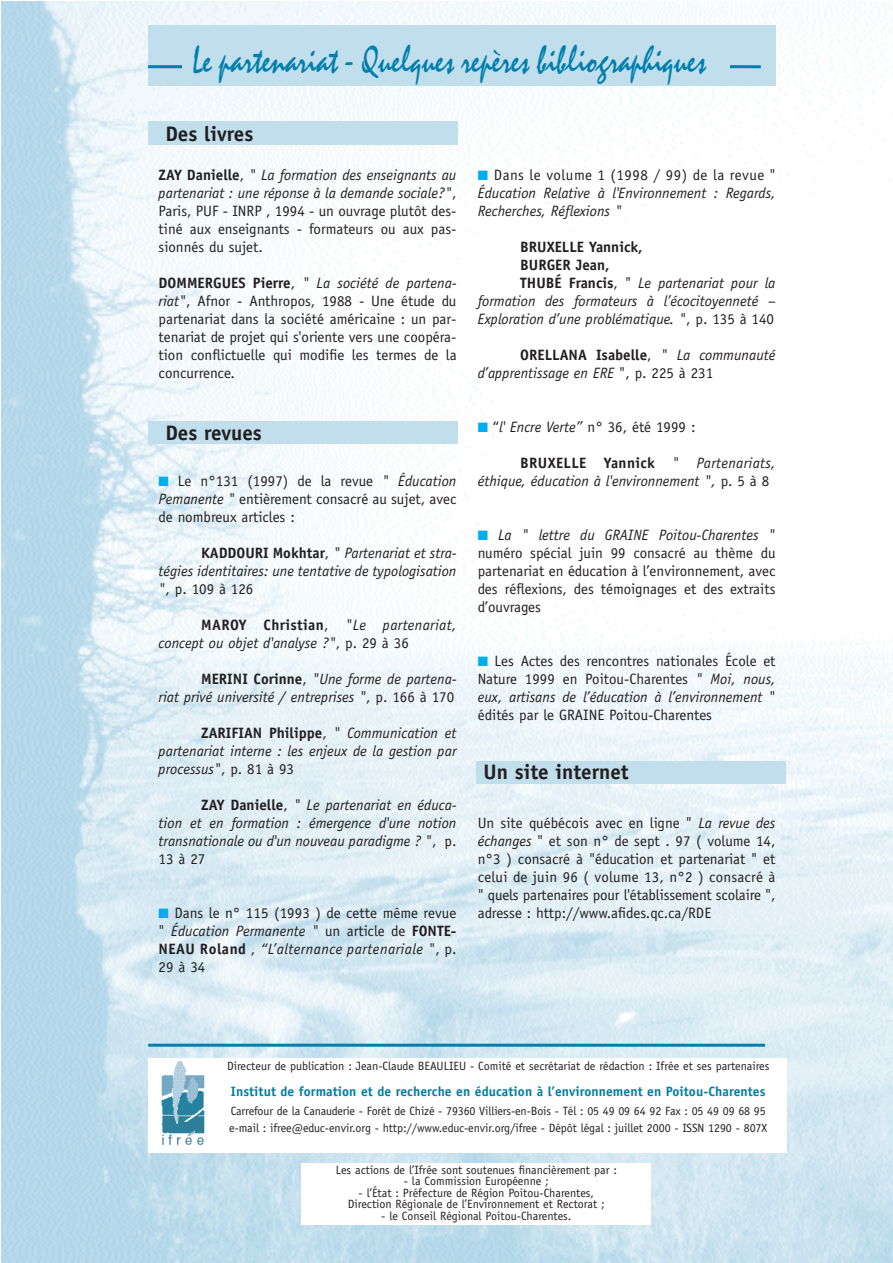
<style>
.page{position:relative;width:893px;height:1263px;background:#fff}
.page>*{position:absolute;margin:0;border:0;box-sizing:border-box;transform-origin:0 0}
.t1{font:37.5px "Mistral";color:#007eae;scale:.8 1}
.t2{font:700 21px "Officina Sans";color:#231f20}
.t3{font:15px/18px "Officina Sans";color:#231f20;text-align:justify}
.t4{font:italic 15px/18px "Officina Sans";color:#231f20;text-align:justify}
.t5{font:700 15px "Officina Sans";color:#231f20}
.t6{font:700 13.5px "Officina Sans";letter-spacing:.005em;color:#007ea2}
.t7{font:12px/11.6px "Officina Sans";color:#231f20;text-align:center}
.s1{font-weight:700}
.s2{font-style:italic}
.s3{color:#00aeef}
.s4{font-weight:700;font-style:normal}
.s5{font-style:normal}
</style>
<div class="page">
<img style="left:1px;top:2px;width:891px;height:1261px">
<div style="left:148px;top:26px;width:627px;height:60px;background:#c0deec"></div>
<div style="left:148px;top:121px;width:310px;height:23px;background:#c0deec"></div>
<div style="left:148px;top:421px;width:310px;height:23px;background:#c0deec"></div>
<div style="left:476px;top:761px;width:310px;height:23px;background:#c0deec"></div>
<div style="left:148px;top:1058px;width:638px;height:95px;background:#fff"></div>
<img style="left:162px;top:1061px;width:42px;height:84px">
<hr style="left:148px;top:1044px;width:617px;height:3px;background:#007eae">
<div style="left:301px;top:1164px;width:350px;height:61px;background:#fff"></div>
<hr style="left:730px;top:65px;width:30px;height:3px;background:#007eae">
<hr style="left:148px;top:65px;width:34px;height:3px;background:#007eae">
<h1 class="t1" style="left:193px;top:46px;width:642px">Le partenariat - Quelques repères bibliographiques</h1>
<h2 class="t2" style="left:165px;top:126px;width:89px">Des livres</h2>
<p class="t3" style="left:159px;top:167px;width:299px"><span class="s1">ZAY Danielle</span>, <span class="s2">" La formation des enseignants au partenariat : une réponse à la demande sociale?"</span>, Paris, PUF - INRP , 1994 - un ouvrage plutôt des&shy;tiné aux enseignants - formateurs ou aux pas&shy;sionnés du sujet.</p>
<p class="t3" style="left:159px;top:275px;width:299px"><span class="s1">DOMMERGUES Pierre</span>, <span class="s2">" La société de partena&shy;riat"</span>, Afnor - Anthropos, 1988 - Une étude du partenariat dans la société américaine : un par&shy;tenariat de projet qui s'oriente vers une coopéra&shy;tion conflictuelle qui modifie les termes de la concurrence.</p>
<h2 class="t2" style="left:165px;top:424px;width:98px">Des revues</h2>
<p class="t3" style="left:159px;top:473px;width:299px"><span class="s3">■</span> Le n°131 (1997) de la revue <span class="s2">" Éducation Pemanente "</span> entièrement consacré au sujet, avec de nombreux articles :</p>
<p class="t4" style="left:159px;top:545px;width:299px;text-indent:43px"><span class="s4">KADDOURI Mokhtar</span><span class="s5">,</span> " Partenariat et stra&shy;tégies identitaires: une tentative de typologisation "<span class="s5">, p. 109 à 126</span></p>
<p class="t4" style="left:159px;top:617px;width:299px;text-indent:43px"><span class="s4">MAROY Christian</span><span class="s5">,</span> "Le partenariat, concept ou objet d'analyse ?"<span class="s5">, p. 29 à 36</span></p>
<p class="t4" style="left:159px;top:671px;width:299px;text-align:right"><span class="s4">MERINI Corinne</span><span class="s5">,</span> "Une forme de partena-<br>riat privé université / entreprises "<span class="s5">, p. 166 à 170</span></p>
<p class="t4" style="left:159px;top:725px;width:299px;text-indent:43px"><span class="s4">ZARIFIAN Philippe</span><span class="s5">,</span> " Communication et partenariat interne : les enjeux de la gestion par processus"<span class="s5">, p. 81 à 93</span></p>
<p class="t4" style="left:159px;top:797px;width:299px;text-indent:43px"><span class="s4">ZAY Danielle</span><span class="s5">,</span> " Le partenariat en éduca&shy;tion et en formation : émergence d'une notion transnationale ou d'un nouveau paradigme ? "<span class="s5">, p.<br>13 à 27</span></p>
<p class="t3" style="left:159px;top:905px;width:299px"><span class="s3">■</span> Dans le n° 115 (1993 ) de cette même revue " <span class="s2">Éducation Permanente "</span> un article de <span class="s1">FONTE-NEAU Roland</span> , <span class="s2">“L’alternance partenariale "</span>, p.<br>29 à 34</p>
<p class="t4" style="left:477px;top:167px;width:299px"><span class="s3">■</span> <span class="s5">Dans le volume 1 (1998 / 99) de la revue " </span>Éducation Relative à l'Environnement : Regards, Recherches, Réflexions "</p>
<p class="t5" style="left:520px;top:241px;width:124px">BRUXELLE Yannick,</p>
<p class="t5" style="left:520px;top:259px;width:91px">BURGER Jean,</p>
<p class="t4" style="left:520px;top:275px;width:257px"><span class="s4">THUBÉ Francis</span><span class="s5">, "</span> Le partenariat pour la</p>
<p class="t4" style="left:477px;top:293px;width:299px">formation des formateurs à l’écocitoyenneté –</p>
<p class="t4" style="left:477px;top:311px;width:298px">Exploration d’une problématique. "<span class="s5">, p. 135 à 140</span></p>
<p class="t4" style="left:477px;top:347px;width:299px;text-indent:43px"><span class="s4">ORELLANA Isabelle</span><span class="s5">,</span> " La communauté d’apprentissage en ERE <span class="s5">", p. 225 à 231</span></p>
<p class="t3" style="left:477px;top:419px;width:219px"><span class="s3">■</span> “<span class="s2">l' Encre Verte”</span> n° 36, été 1999 :</p>
<p class="t4" style="left:477px;top:455px;width:299px;text-indent:43px"><span class="s4">BRUXELLE Yannick</span> " Partenariats, éthique, éducation à l'environnement ", <span class="s5">p. 5 à 8</span></p>
<p class="t3" style="left:477px;top:527px;width:299px"><span class="s3">■</span> <span class="s2">La " lettre du GRAINE Poitou-Charentes " </span>numéro spécial juin 99 consacré au thème du partenariat en éducation à l’environnement, avec des réflexions, des témoignages et des extraits d’ouvrages</p>
<p class="t3" style="left:477px;top:653px;width:299px"><span class="s3">■</span> Les Actes des rencontres nationales École et Nature 1999 en Poitou-Charentes <span class="s2">" Moi, nous, eux, artisans de l’éducation à l’environnement</span> " édités par le GRAINE Poitou-Charentes</p>
<h2 class="t2" style="left:483px;top:763px;width:147px">Un site internet</h2>
<p class="t3" style="left:477px;top:815px;width:299px">Un site québécois avec en ligne " <span class="s2">La revue des échanges</span> " et son n° de sept . 97 ( volume 14, n°3 ) consacré à "éducation et partenariat " et celui de juin 96 ( volume 13, n°2 ) consacré à " quels partenaires pour l'établissement scolaire ", adresse : http://www.afides.qc.ca/RDE</p>
<p class="t7" style="left:227px;top:1062px;width:544px">Directeur de publication : Jean-Claude BEAULIEU - Comité et secrétariat de rédaction : Ifrée et ses partenaires</p>
<p class="t6" style="left:231px;top:1086px;width:536px">Institut de formation et de recherche en éducation à l’environnement en Poitou-Charentes</p>
<p class="t7" style="left:229px;top:1104px;width:539px;line-height:16.5px;text-align:left">Carrefour de la Canauderie - Forêt de Chizé - 79360 Villiers-en-Bois - Tél : 05 49 09 64 92 Fax : 05 49 09 68 95 e-mail : ifree@educ-envir.org - http://www.educ-envir.org/ifree - Dépôt légal : juillet 2000 - ISSN 1290 - 807X</p>
<p class="t7" style="left:335px;top:1165px;width:283px">Les actions de l’Ifrée sont soutenues financièrement par :</p>
<p class="t7" style="left:404px;top:1176px;width:146px">- la Commission Européenne ;</p>
<p class="t7" style="left:348px;top:1188px;width:258px">- l’État : Préfecture de Région Poitou-Charentes,<br>Direction Régionale de l’Environnement et Rectorat ;</p>
<p class="t7" style="left:381px;top:1211px;width:191px">- le Conseil Régional Poitou-Charentes.</p>
</div>
